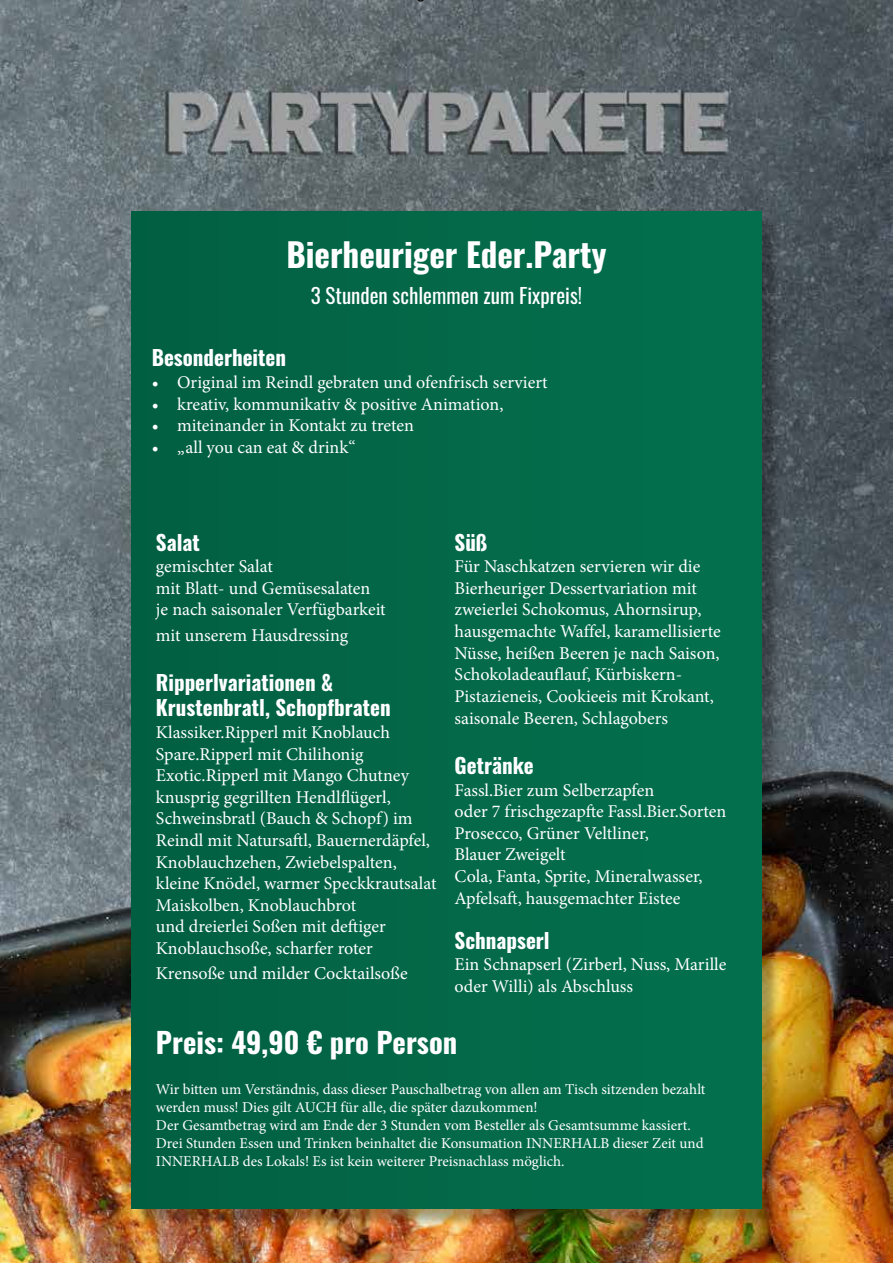
<style>
.page{position:relative;width:893px;height:1263px;background:#fff}
.page>*{position:absolute;margin:0;border:0;box-sizing:border-box;transform-origin:0 0}
.t1{font:700 33px "Oswald";color:#fff}
.t2{font:700 28.5px "Oswald";color:#fff}
.t3{font:700 21px/25.2px "Oswald";color:#fff}
.t4{font:21px "Oswald";color:#fff}
.t5{font:18px/21.6px "Minion Pro";color:#fff}
.t6{font:15px/18px "Minion Pro";color:#fff}
</style>
<div class="page">
<img style="left:0;top:0;width:893px;height:1263px">
<div style="left:134px;top:214px;width:646px;height:1014px;background:#000;opacity:.3"></div>
<div style="left:131px;top:211px;width:631px;height:998px;background:#036848"></div>
<h1 class="t1" style="left:286px;top:237px;width:322px">Bierheuriger Eder.Party</h1>
<p class="t4" style="left:311px;top:277px;width:273px">3 Stunden schlemmen zum Fixpreis!</p>
<p class="t3" style="left:152px;top:347px;width:136px">Besonderheiten</p>
<p class="t5" style="left:152px;top:372px;width:398px">• Original im Reindl gebraten und ofenfrisch serviert</p>
<p class="t5" style="left:152px;top:393px;width:353px">• kreativ, kommunikativ &amp; positive Animation,</p>
<p class="t5" style="left:152px;top:415px;width:264px">• miteinander in Kontakt zu treten</p>
<p class="t5" style="left:152px;top:436px;width:205px">• „all you can eat &amp; drink“</p>
<p class="t3" style="left:156px;top:531px;width:45px">Salat</p>
<p class="t5" style="left:156px;top:556px;width:231px">gemischter Salat<br>mit Blatt- und Gemüsesalaten je nach saisonaler Verfügbarkeit</p>
<p class="t5" style="left:156px;top:624px;width:194px">mit unserem Hausdressing</p>
<p class="t3" style="left:156px;top:671px;width:236px">Ripperlvariationen &amp;<br>Krustenbratl, Schopfbraten</p>
<p class="t5" style="left:156px;top:721px;width:282px">Klassiker.Ripperl mit Knoblauch Spare.Ripperl mit Chilihonig Exotic.Ripperl mit Mango Chutney knusprig gegrillten Hendlflügerl, Schweinsbratl (Bauch &amp; Schopf) im Reindl mit Natursaftl, Bauernerdäpfel, Knoblauchzehen, Zwiebelspalten, kleine Knödel, warmer Speckkrautsalat Maiskolben, Knoblauchbrot<br>und dreierlei Soßen mit deftiger Knoblauchsoße, scharfer roter</p>
<p class="t5" style="left:156px;top:963px;width:253px">Krensoße und milder Cocktailsoße</p>
<p class="t3" style="left:455px;top:531px;width:34px">Süß</p>
<p class="t5" style="left:455px;top:556px;width:268px">Für Naschkatzen servieren wir die Bierheuriger Dessertvariation mit zweierlei Schokomus, Ahornsirup, hausgemachte Waffel, karamellisierte Nüsse, heißen Beeren je nach Saison, Schokoladeauflauf, Kürbiskern-Pistazieneis, Cookieeis mit Krokant, saisonale Beeren, Schlagobers</p>
<p class="t3" style="left:455px;top:754px;width:81px">Getränke</p>
<p class="t5" style="left:455px;top:779px;width:273px">Fassl.Bier zum Selberzapfen<br>oder 7 frischgezapfte Fassl.Bier.Sorten<br>Prosecco, Grüner Veltliner,<br>Blauer Zweigelt<br>Cola, Fanta, Sprite, Mineralwasser,<br>Apfelsaft, hausgemachter Eistee</p>
<p class="t3" style="left:455px;top:929px;width:97px">Schnapserl</p>
<p class="t5" style="left:455px;top:954px;width:273px">Ein Schnapserl (Zirberl, Nuss, Marille oder Willi) als Abschluss</p>
<h2 class="t2" style="left:156px;top:1028px;width:303px">Preis: 49,90 € pro Person</h2>
<p class="t6" style="left:156px;top:1080px;width:551px">Wir bitten um Verständnis, dass dieser Pauschalbetrag von allen am Tisch sitzenden bezahlt werden muss! Dies gilt AUCH für alle, die später dazukommen!<br>Der Gesamtbetrag wird am Ende der 3 Stunden vom Besteller als Gesamtsumme kassiert.<br>Drei Stunden Essen und Trinken beinhaltet die Konsumation INNERHALB dieser Zeit und INNERHALB des Lokals! Es ist kein weiterer Preisnachlass möglich.</p>
</div>
